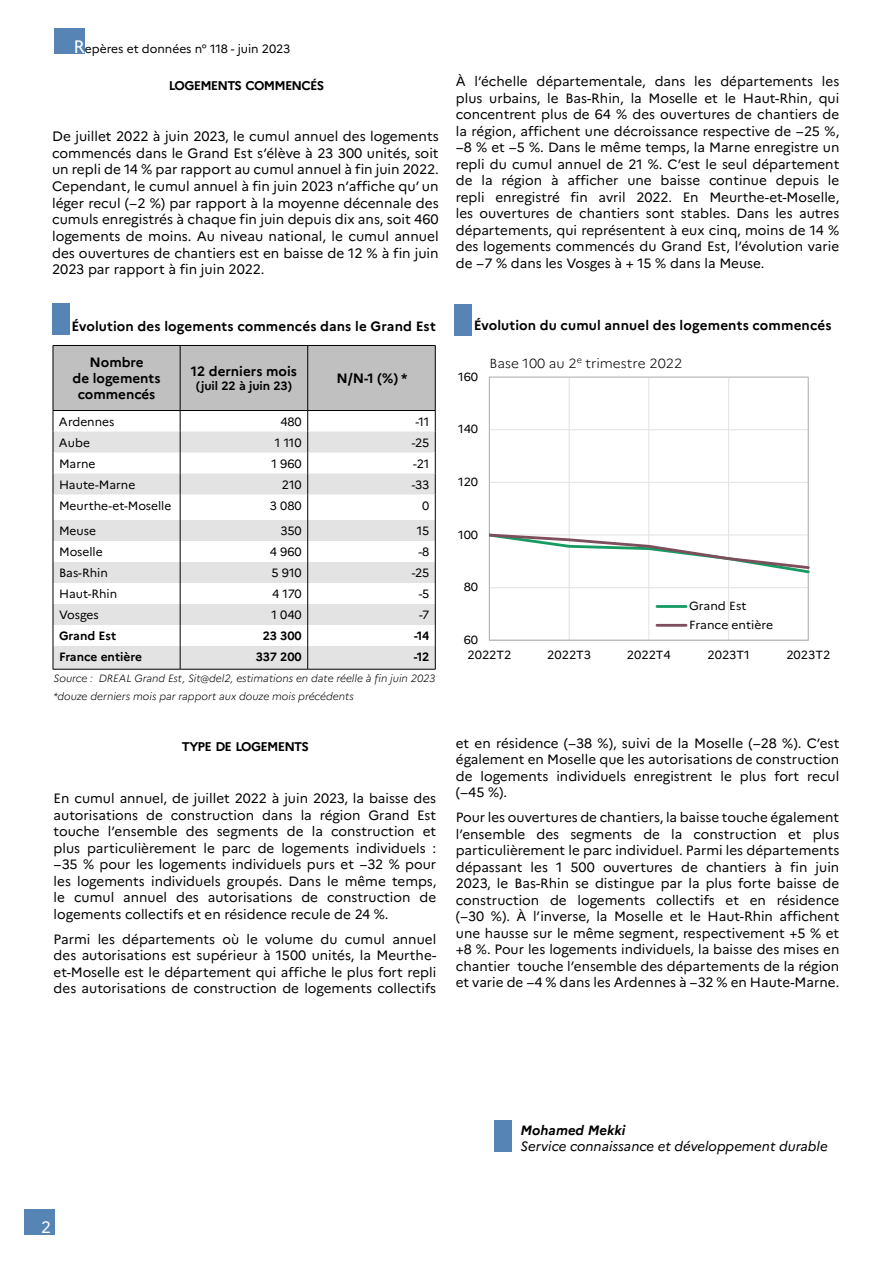
<style>
.page{position:relative;width:893px;height:1263px;background:#fff}
.page>*{position:absolute;margin:0;border:0;box-sizing:border-box;transform-origin:0 0}
.t1{font:16.5px "Marianne";color:#fff}
.t2{font:13.65px/16.6px "Marianne";color:#000;text-align:justify}
.t3{font:13.5px/16.5px "Marianne";color:#000;text-align:justify}
.t4{font:700 13.5px/16.2px "Marianne";letter-spacing:.005em;color:#000;text-align:center}
.t5{font:italic 13.5px "Marianne";color:#000}
.t6{font:italic 700 13.5px "Marianne";color:#000}
.t7{font:300 13.2px "Marianne";color:#000}
.t8{font:700 12.6px "Marianne";letter-spacing:-.055em;color:#000}
.t9{font:12px "Marianne";color:#000}
.t10{font:700 12px "Marianne";color:#000}
.t11{font:11.85px/18.8px "Marianne";letter-spacing:-.005em;color:#000}
.t12{font:italic 300 10.5px/18px "Marianne";color:#000}
.s1{font-size:18px;color:#fff}
</style>
<div class="page">
<div style="left:24px;top:1209px;width:31px;height:25px;background:#5685b5"></div>
<div style="left:55px;top:29px;width:30px;height:25px;background:#5685b5"></div>
<div style="left:494px;top:1120px;width:17px;height:31px;background:#5685b5"></div>
<svg style="left:53px;top:345px;width:383px;height:324px"></svg>
<hr style="left:53px;top:669px;width:127px;height:1px;background:#000">
<hr style="left:180px;top:669px;width:128px;height:1px;background:#000">
<hr style="left:308px;top:669px;width:127px;height:1px;background:#000">
<hr style="left:53px;top:345px;width:127px;height:1px;background:#000">
<hr style="left:53px;top:346px;width:1px;height:64px;background:#000">
<hr style="left:180px;top:345px;width:128px;height:1px;background:#000">
<hr style="left:180px;top:346px;width:1px;height:64px;background:#000">
<hr style="left:308px;top:345px;width:127px;height:1px;background:#000">
<hr style="left:307px;top:346px;width:1px;height:64px;background:#000">
<hr style="left:435px;top:346px;width:1px;height:64px;background:#000">
<hr style="left:53px;top:410px;width:127px;height:1px;background:#000">
<hr style="left:180px;top:410px;width:128px;height:1px;background:#000">
<hr style="left:308px;top:410px;width:127px;height:1px;background:#000">
<div style="left:454px;top:304px;width:17px;height:32px;background:#5685b5"></div>
<div style="left:53px;top:303px;width:17px;height:32px;background:#5685b5"></div>
<hr style="left:489px;top:587px;width:319px;height:1px;background:#e2e2e2">
<hr style="left:489px;top:482px;width:319px;height:1px;background:#e2e2e2">
<hr style="left:489px;top:429px;width:319px;height:1px;background:#e2e2e2">
<hr style="left:569px;top:377px;width:1px;height:263px;background:#e2e2e2">
<hr style="left:648px;top:377px;width:1px;height:263px;background:#e2e2e2">
<hr style="left:728px;top:377px;width:1px;height:263px;background:#e2e2e2">
<hr style="left:489px;top:377px;width:1px;height:263px;background:#b9b9b9">
<hr style="left:489px;top:640px;width:319px;height:1px;background:#b9b9b9">
<svg style="left:489px;top:532px;width:320px;height:43px"></svg>
<hr style="left:657px;top:605px;width:29px;height:3px;background:#169b62">
<hr style="left:657px;top:624px;width:29px;height:3px;background:#7d4e5b">
<p class="t9" style="left:73px;top:41px;width:219px"><span class="s1">R</span>epères et données n° 118 - juin 2023</p>
<p class="t8" style="left:169px;top:78px;width:157px">LOGEMENTS COMMENCÉS</p>
<p class="t2" style="left:52px;top:128px;width:388px">De juillet 2022 à juin 2023, le cumul annuel des logements commencés dans le Grand Est s’élève à 23 300 unités, soit un repli de 14 % par rapport au cumul annuel à fin juin 2022.<br>Cependant, le cumul annuel à fin juin 2023 n’affiche qu’ un léger recul (−2 %) par rapport à la moyenne décennale des cumuls enregistrés à chaque fin juin depuis dix ans, soit 460 logements de moins. Au niveau national, le cumul annuel des ouvertures de chantiers est en baisse de 12 % à fin juin 2023 par rapport à fin juin 2022.</p>
<p class="t3" style="left:456px;top:73px;width:385px">À l’échelle départementale, dans les départements les plus urbains, le Bas-Rhin, la Moselle et le Haut-Rhin, qui concentrent plus de 64 % des ouvertures de chantiers de la région, affichent une décroissance respective de −25 %, −8 % et −5 %. Dans le même temps, la Marne enregistre un repli du cumul annuel de 21 %. C’est le seul département de la région à afficher une baisse continue depuis le repli enregistré fin avril 2022. En Meurthe-et-Moselle, les ouvertures de chantiers sont stables. Dans les autres départements, qui représentent à eux cinq, moins de 14 % des logements commencés du Grand Est, l’évolution varie de −7 % dans les Vosges à + 15 % dans la Meuse.</p>
<p class="t4" style="left:71px;top:318px;width:366px">Évolution des logements commencés dans le Grand Est</p>
<p class="t4" style="left:474px;top:317px;width:360px">Évolution du cumul annuel des logements commencés</p>
<p class="t4" style="left:73px;top:354px;width:90px">Nombre<br>de logements commencés</p>
<p class="t4" style="left:191px;top:363px;width:108px">12 derniers mois</p>
<p class="t10" style="left:196px;top:379px;width:98px">(juil 22 à juin 23)</p>
<p class="t4" style="left:336px;top:370px;width:72px">N/N-1 (%) *</p>
<p class="t9" style="left:59px;top:414px;width:57px">Ardennes</p>
<p class="t9" style="left:280px;top:414px;width:23px">480</p>
<p class="t9" style="left:416px;top:414px;width:15px">-11</p>
<p class="t9" style="left:59px;top:435px;width:32px">Aube</p>
<p class="t9" style="left:275px;top:435px;width:28px">1 110</p>
<p class="t9" style="left:412px;top:435px;width:19px">-25</p>
<p class="t9" style="left:59px;top:456px;width:38px">Marne</p>
<p class="t9" style="left:271px;top:456px;width:32px">1 960</p>
<p class="t9" style="left:413px;top:456px;width:18px">-21</p>
<p class="t9" style="left:59px;top:477px;width:78px">Haute-Marne</p>
<p class="t9" style="left:282px;top:477px;width:21px">210</p>
<p class="t9" style="left:412px;top:477px;width:19px">-33</p>
<p class="t9" style="left:59px;top:498px;width:114px">Meurthe-et-Moselle</p>
<p class="t9" style="left:270px;top:498px;width:33px">3 080</p>
<p class="t9" style="left:422px;top:498px;width:9px">0</p>
<p class="t9" style="left:59px;top:523px;width:38px">Meuse</p>
<p class="t9" style="left:280px;top:523px;width:23px">350</p>
<p class="t9" style="left:417px;top:523px;width:14px">15</p>
<p class="t9" style="left:59px;top:544px;width:45px">Moselle</p>
<p class="t9" style="left:270px;top:544px;width:34px">4 960</p>
<p class="t9" style="left:418px;top:544px;width:13px">-8</p>
<p class="t9" style="left:59px;top:565px;width:50px">Bas-Rhin</p>
<p class="t9" style="left:271px;top:565px;width:32px">5 910</p>
<p class="t9" style="left:412px;top:565px;width:19px">-25</p>
<p class="t9" style="left:59px;top:586px;width:60px">Haut-Rhin</p>
<p class="t9" style="left:272px;top:586px;width:31px">4 170</p>
<p class="t9" style="left:419px;top:586px;width:12px">-5</p>
<p class="t9" style="left:59px;top:607px;width:41px">Vosges</p>
<p class="t9" style="left:271px;top:607px;width:32px">1 040</p>
<p class="t9" style="left:419px;top:607px;width:12px">-7</p>
<p class="t10" style="left:59px;top:628px;width:59px">Grand Est</p>
<p class="t10" style="left:263px;top:628px;width:41px">23 300</p>
<p class="t10" style="left:414px;top:628px;width:17px">-14</p>
<p class="t10" style="left:59px;top:649px;width:84px">France entière</p>
<p class="t10" style="left:256px;top:649px;width:48px">337 200</p>
<p class="t10" style="left:414px;top:649px;width:17px">-12</p>
<p class="t12" style="left:54px;top:669px;width:383px">Source : DREAL Grand Est, Sit@del2, estimations en date réelle à fin juin 2023 *douze derniers mois par rapport aux douze mois précédents</p>
<p class="t8" style="left:182px;top:739px;width:128px">TYPE DE LOGEMENTS</p>
<p class="t3" style="left:54px;top:790px;width:384px">En cumul annuel, de juillet 2022 à juin 2023, la baisse des autorisations de construction dans la région Grand Est touche l’ensemble des segments de la construction et plus particulièrement le parc de logements individuels : −35 % pour les logements individuels purs et −32 % pour les logements individuels groupés. Dans le même temps, le cumul annuel des autorisations de construction de logements collectifs et en résidence recule de 24 %.</p>
<p class="t3" style="left:54px;top:931px;width:384px">Parmi les départements où le volume du cumul annuel des autorisations est supérieur à 1500 unités, la Meurthe&shy;et-Moselle est le département qui affiche le plus fort repli des autorisations de construction de logements collectifs</p>
<p class="t11" style="left:458px;top:367px;width:22px">160</p>
<p class="t7" style="left:490px;top:355px;width:194px">Base 100 au 2<sup>e</sup> trimestre 2022</p>
<p class="t11" style="left:458px;top:420px;width:22px">140</p>
<p class="t11" style="left:458px;top:472px;width:22px">120</p>
<p class="t11" style="left:458px;top:525px;width:22px">100</p>
<p class="t11" style="left:464px;top:577px;width:16px">80</p>
<p class="t11" style="left:464px;top:630px;width:16px">60</p>
<p class="t11" style="left:689px;top:596px;width:86px">Grand Est<br>France entière</p>
<p class="t11" style="left:467px;top:645px;width:45px">2022T2</p>
<p class="t11" style="left:547px;top:645px;width:45px">2022T3</p>
<p class="t11" style="left:627px;top:645px;width:45px">2022T4</p>
<p class="t11" style="left:707px;top:645px;width:44px">2023T1</p>
<p class="t11" style="left:786px;top:645px;width:45px">2023T2</p>
<p class="t3" style="left:456px;top:735px;width:385px">et en résidence (−38 %), suivi de la Moselle (−28 %). C’est également en Moselle que les autorisations de construction de logements individuels enregistrent le plus fort recul (−45 %).</p>
<p class="t3" style="left:456px;top:809px;width:385px">Pour les ouvertures de chantiers, la baisse touche également l’ensemble des segments de la construction et plus particulièrement le parc individuel. Parmi les départements dépassant les 1 500 ouvertures de chantiers à fin juin 2023, le Bas-Rhin se distingue par la plus forte baisse de construction de logements collectifs et en résidence (−30 %). À l’inverse, la Moselle et le Haut-Rhin affichent une hausse sur le même segment, respectivement +5 % et +8 %. Pour les logements individuels, la baisse des mises en chantier touche l’ensemble des départements de la région et varie de −4 % dans les Ardennes à −32 % en Haute-Marne.</p>
<p class="t1" style="left:41px;top:1217px;width:11px">2</p>
<p class="t6" style="left:521px;top:1122px;width:106px">Mohamed Mekki</p>
<p class="t5" style="left:521px;top:1138px;width:309px">Service connaissance et développement durable</p>
</div>
